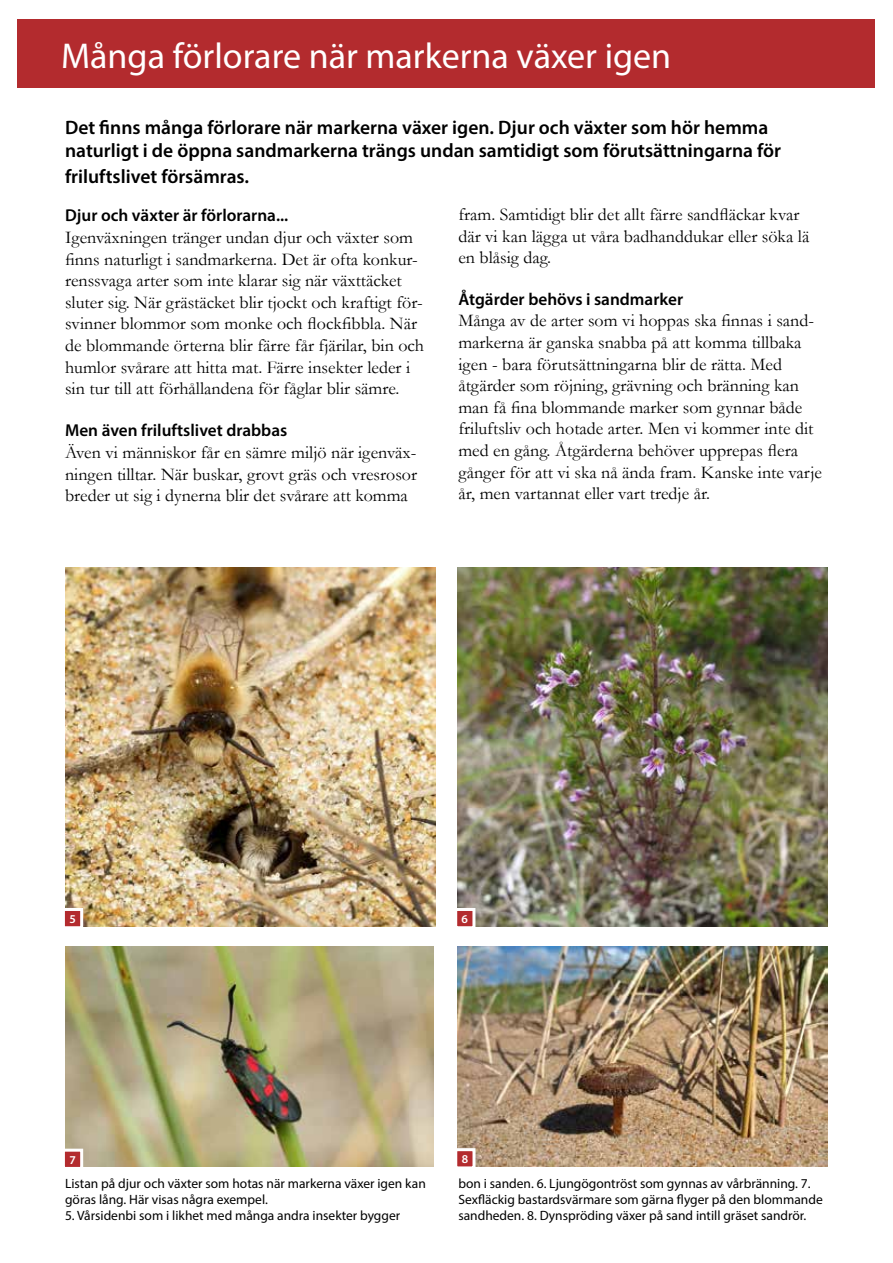
<style>
.page{position:relative;width:893px;height:1263px;background:#fff}
.page>*{position:absolute;margin:0;border:0;box-sizing:border-box;transform-origin:0 0}
.t1{font:36px "Myriad Pro";color:#fff}
.t2{font:600 19.5px/23.4px "Myriad Pro";color:#000}
.t3{font:18px/21.6px "Garamond";color:#000}
.t4{font:600 17.25px "Myriad Pro";color:#000}
.t5{font:13.5px/16.2px "Myriad Pro";color:#000}
.t6{font:600 12px "Myriad Pro";color:#fff}
</style>
<div class="page">
<img style="left:65px;top:946px;width:368px;height:221px">
<img style="left:457px;top:946px;width:370px;height:221px">
<img style="left:65px;top:568px;width:370px;height:358px">
<div style="left:18px;top:19px;width:857px;height:68px;background:#b32b2e"></div>
<img style="left:457px;top:568px;width:370px;height:358px">
<div style="left:63px;top:1150px;width:19px;height:18px;background:#b32b2e"></div>
<div style="left:62px;top:1149px;width:21px;height:21px;border:3px solid #fff"></div>
<div style="left:456px;top:1150px;width:18px;height:18px;background:#b32b2e"></div>
<div style="left:454px;top:1148px;width:21px;height:21px;border:3px solid #fff"></div>
<div style="left:63px;top:909px;width:19px;height:19px;background:#b32b2e"></div>
<div style="left:62px;top:908px;width:21px;height:21px;border:3px solid #fff"></div>
<div style="left:456px;top:909px;width:18px;height:19px;background:#b32b2e"></div>
<div style="left:454px;top:908px;width:21px;height:21px;border:3px solid #fff"></div>
<h1 class="t1" style="left:61px;top:33px;width:612px">Många förlorare när markerna växer igen</h1>
<p class="t2" style="left:65px;top:115px;width:717px">Det finns många förlorare när markerna växer igen. Djur och växter som hör hemma naturligt i de öppna sandmarkerna trängs undan samtidigt som förutsättningarna för</p>
<p class="t2" style="left:65px;top:165px;width:186px">friluftslivet försämras.</p>
<p class="t4" style="left:65px;top:205px;width:225px">Djur och växter är förlorarna...</p>
<p class="t3" style="left:65px;top:226px;width:360px">Igenväxningen tränger undan djur och växter som finns naturligt i sandmarkerna. Det är ofta konkur&shy;renssvaga arter som inte klarar sig när växttäcket sluter sig. När grästäcket blir tjockt och kraftigt för&shy;svinner blommor som monke och flockfibbla. När de blommande örterna blir färre får fjärilar, bin och humlor svårare att hitta mat. Färre insekter leder i sin tur till att förhållandena för fåglar blir sämre.</p>
<p class="t4" style="left:65px;top:420px;width:224px">Men även friluftslivet drabbas</p>
<p class="t3" style="left:65px;top:441px;width:354px;text-align:justify">Även vi människor får en sämre miljö när igenväx&shy;ningen tilltar. När buskar, grovt gräs och vresrosor breder ut sig i dynerna blir det svårare att komma</p>
<p class="t3" style="left:458px;top:203px;width:352px">fram. Samtidigt blir det allt färre sandfläckar kvar där vi kan lägga ut våra badhanddukar eller söka lä en blåsig dag.</p>
<p class="t4" style="left:458px;top:288px;width:226px">Åtgärder behövs i sandmarker</p>
<p class="t3" style="left:458px;top:309px;width:365px">Många av de arter som vi hoppas ska finnas i sand&shy;markerna är ganska snabba på att komma tillbaka igen - bara förutsättningarna blir de rätta. Med åtgärder som röjning, grävning och bränning kan man få fina blommande marker som gynnar både friluftsliv och hotade arter. Men vi kommer inte dit med en gång. Åtgärderna behöver upprepas flera gånger för att vi ska nå ända fram. Kanske inte varje år, men vartannat eller vart tredje år.</p>
<p class="t6" style="left:69px;top:911px;width:8px">5</p>
<p class="t6" style="left:462px;top:911px;width:8px">6</p>
<p class="t6" style="left:69px;top:1152px;width:8px">7</p>
<p class="t6" style="left:462px;top:1151px;width:8px">8</p>
<p class="t5" style="left:65px;top:1175px;width:362px">Listan på djur och växter som hotas när markerna växer igen kan göras lång. Här visas några exempel.</p>
<p class="t5" style="left:65px;top:1207px;width:337px">5. Vårsidenbi som i likhet med många andra insekter bygger</p>
<p class="t5" style="left:458px;top:1175px;width:366px">bon i sanden. 6. Ljungögontröst som gynnas av vårbränning. 7.<br>Sexfläckig bastardsvärmare som gärna flyger på den blommande sandheden. 8. Dynspröding växer på sand intill gräset sandrör.</p>
</div>
